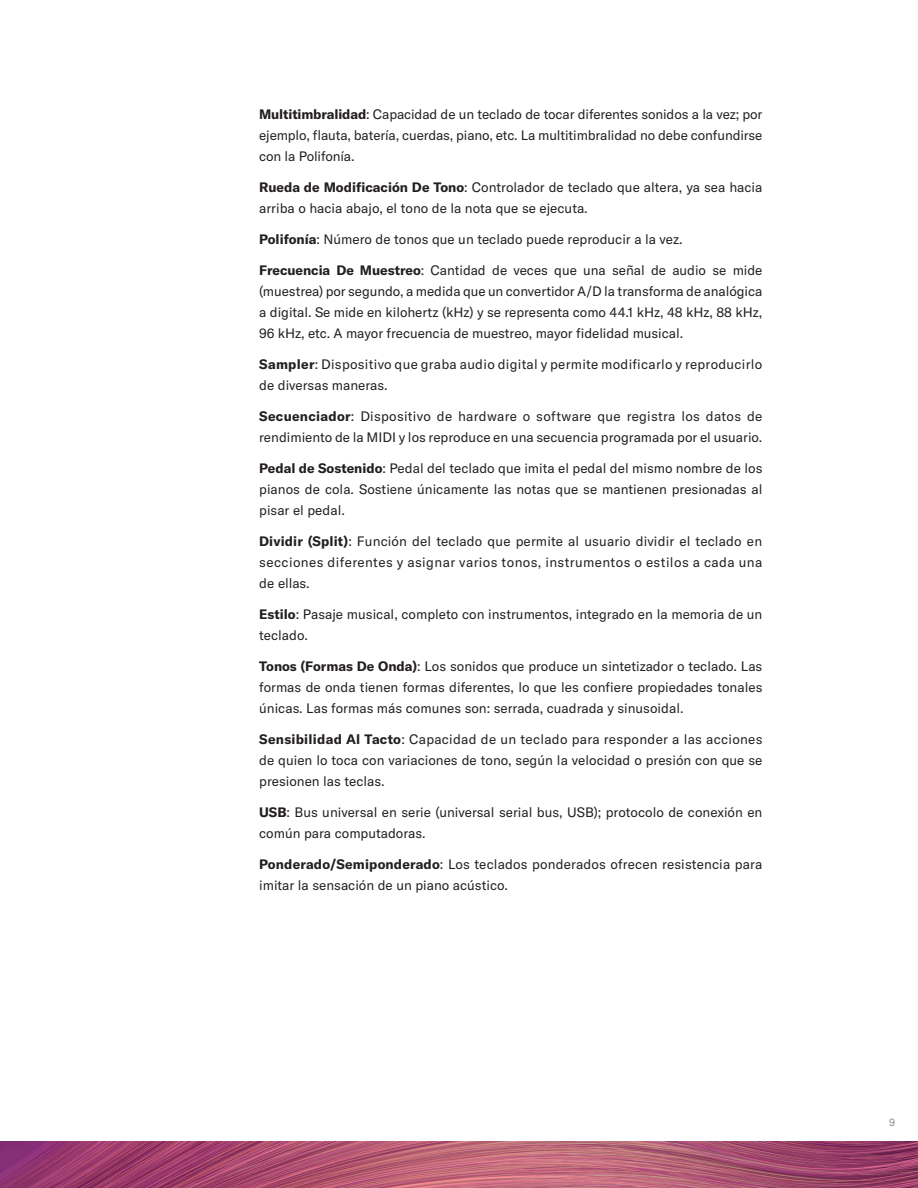
<style>
.page{position:relative;width:918px;height:1188px;background:#fff}
.page>*{position:absolute;margin:0;border:0;box-sizing:border-box;transform-origin:0 0}
.t1{font:13.5px/21px "GT America Y";color:#231f20;text-align:justify}
.t2{font:13.5px/21px "GT America Y";letter-spacing:.02em;color:#231f20}
.t3{font:10.5px "GT America Y";color:#89898b}
.s1{font-weight:700}
</style>
<div class="page">
<img style="left:0;top:1142px;width:918px;height:46px">
<p class="t1" style="left:259px;top:103px;width:505px"><span class="s1">Multitimbralidad</span>: Capacidad de un teclado de tocar diferentes sonidos a la vez; por ejemplo, flauta, batería, cuerdas, piano, etc. La multitimbralidad no debe confundirse con la Polifonía.</p>
<p class="t1" style="left:259px;top:176px;width:505px"><span class="s1">Rueda de Modificación De Tono</span>: Controlador de teclado que altera, ya sea hacia arriba o hacia abajo, el tono de la nota que se ejecuta.</p>
<p class="t1" style="left:259px;top:228px;width:425px"><span class="s1">Polifonía</span>: Número de tonos que un teclado puede reproducir a la vez.</p>
<p class="t1" style="left:259px;top:259px;width:505px"><span class="s1">Frecuencia De Muestreo</span>: Cantidad de veces que una señal de audio se mide (muestrea) por segundo, a medida que un convertidor A/D la transforma de analógica a digital. Se mide en kilohertz (kHz) y se representa como 44.1 kHz, 48 kHz, 88 kHz, 96 kHz, etc. A mayor frecuencia de muestreo, mayor fidelidad musical.</p>
<p class="t2" style="left:259px;top:353px;width:505px"><span class="s1">Sampler</span>: Dispositivo que graba audio digital y permite modificarlo y reproducirlo de diversas maneras.</p>
<p class="t1" style="left:259px;top:405px;width:505px"><span class="s1">Secuenciador</span>: Dispositivo de hardware o software que registra los datos de rendimiento de la MIDI y los reproduce en una secuencia programada por el usuario.</p>
<p class="t1" style="left:259px;top:457px;width:505px"><span class="s1">Pedal de Sostenido</span>: Pedal del teclado que imita el pedal del mismo nombre de los pianos de cola. Sostiene únicamente las notas que se mantienen presionadas al pisar el pedal.</p>
<p class="t1" style="left:259px;top:530px;width:505px"><span class="s1">Dividir (Split)</span>: Función del teclado que permite al usuario dividir el teclado en secciones diferentes y asignar varios tonos, instrumentos o estilos a cada una de ellas.</p>
<p class="t1" style="left:259px;top:603px;width:505px"><span class="s1">Estilo</span>: Pasaje musical, completo con instrumentos, integrado en la memoria de un teclado.</p>
<p class="t1" style="left:259px;top:655px;width:505px"><span class="s1">Tonos (Formas De Onda)</span>: Los sonidos que produce un sintetizador o teclado. Las formas de onda tienen formas diferentes, lo que les confiere propiedades tonales únicas. Las formas más comunes son: serrada, cuadrada y sinusoidal.</p>
<p class="t1" style="left:259px;top:728px;width:505px"><span class="s1">Sensibilidad Al Tacto</span>: Capacidad de un teclado para responder a las acciones de quien lo toca con variaciones de tono, según la velocidad o presión con que se presionen las teclas.</p>
<p class="t1" style="left:259px;top:801px;width:505px"><span class="s1">USB</span>: Bus universal en serie (universal serial bus, USB); protocolo de conexión en común para computadoras.</p>
<p class="t1" style="left:259px;top:853px;width:505px"><span class="s1">Ponderado/Semiponderado</span>: Los teclados ponderados ofrecen resistencia para imitar la sensación de un piano acústico.</p>
<p class="t3" style="left:889px;top:1116px;width:7px">9</p>
</div>
